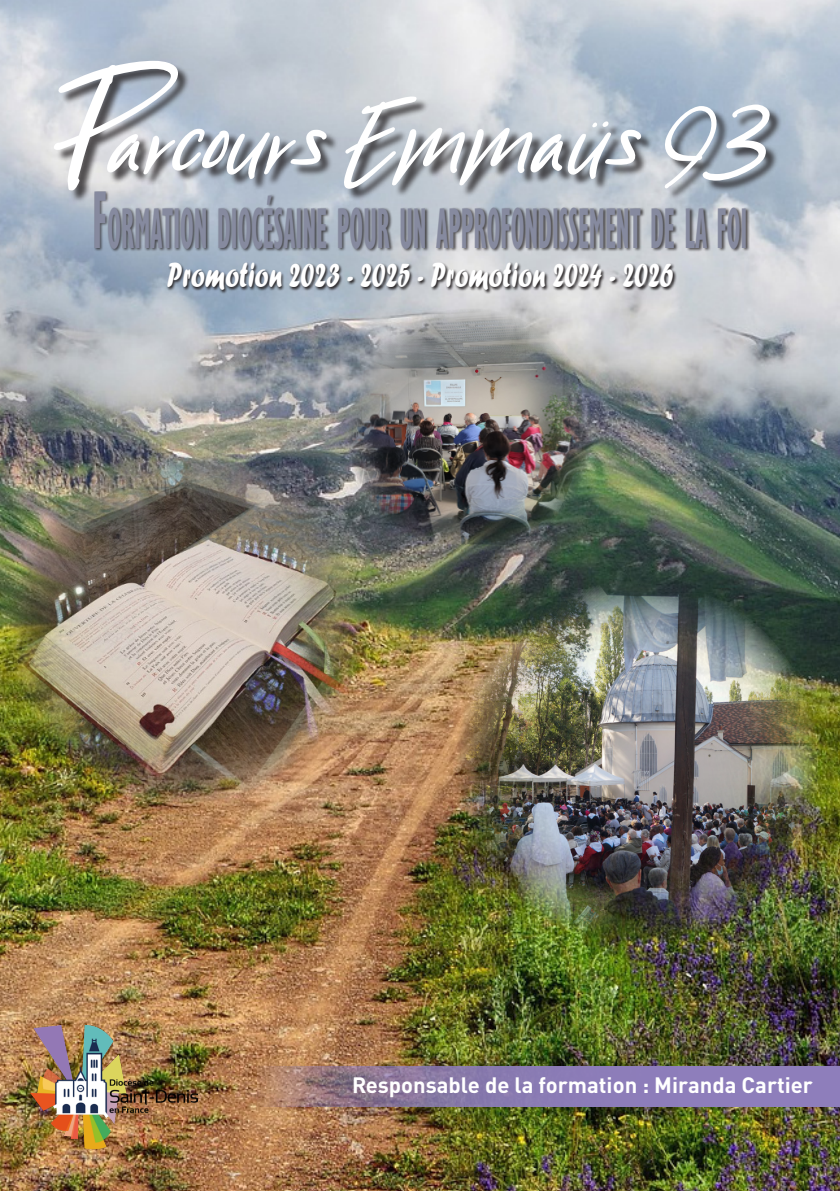
<style>
.page{position:relative;width:840px;height:1191px;background:#fff}
.page>*{position:absolute;margin:0;border:0;box-sizing:border-box;transform-origin:0 0}
.t1{font:italic 120px "Braham Royal";color:#fff}
.t2{font:700 condensed 58.8px "Gill Sans Nova";color:#868a9f;scale:.48 1}
.t3{font:36.4px "Forte";color:#fff;scale:.71 1}
.Corps_de_texte{font:700 22px "DIN Pro";color:#fff}
.s1{font-size:180px}
.s2{font-size:84px}
</style>
<div class="page">
<img style="left:0;top:0;width:839px;height:1191px">
<div style="left:56px;top:63px;width:725px;height:140px;background:#231f20;opacity:.75"></div>
<div style="left:94px;top:191px;width:655px;height:61px;background:#231f20;opacity:.75"></div>
<img style="left:30px;top:1025px;width:167px;height:123px">
<div style="left:166px;top:262px;width:510px;height:33px;background:#231f20;opacity:.95"></div>
<img style="left:9px;top:454px;width:351px;height:348px">
<img style="left:456px;top:580px;width:361px;height:364px">
<img style="left:347px;top:308px;width:245px;height:236px">
<svg style="left:257px;top:1066px;width:582px;height:40px;fill:#8d7db5"></svg>
<p class="t1" style="left:22px;top:70px;width:788px"><span class="s1">P</span>arcoursEmmaüs93</p>
<p class="t2" style="left:92px;top:194px;width:1364px"><span class="s2">F</span>ORMATION DIOCÉSAINE POUR UN APPROFONDISSEMENT DE LA FOI</p>
<p class="t3" style="left:167px;top:254px;width:714px">Promotion 2023 - 2025 - Promotion 2024 - 2026</p>
<p class="Corps_de_texte" style="left:352px;top:1066px;width:462px">Responsable de la formation : Miranda Cartier</p>
</div>
